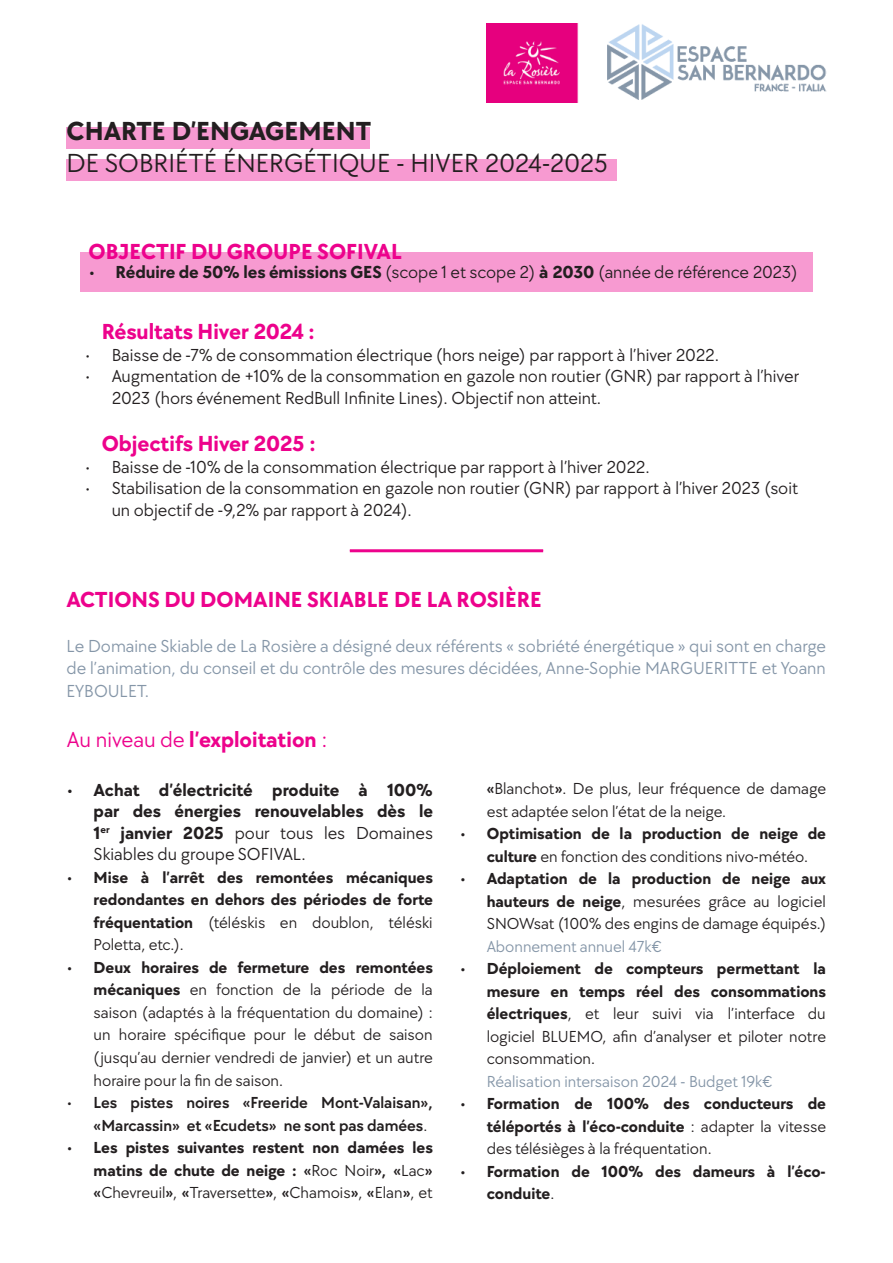
<style>
.page{position:relative;width:893px;height:1263px;background:#fff}
.page>*{position:absolute;margin:0;border:0;box-sizing:border-box;transform-origin:0 0}
.Default{font:27px "TT Chocolates";color:#231f20}
.Default-2{font:700 27px "TT Chocolates";color:#231f20}
.Default-3{font:700 22.5px "TT Chocolates";color:#ed028c}
.Pa0{font:700 22.5px "TT Chocolates";color:#ed028c}
.t1{font:18px/21.6px "TT Chocolates";color:#231f20}
.Default-4{font:18px/22.5px "TT Chocolates";color:#8596a8;text-align:justify}
.t2{font:700 18px/21.6px "TT Chocolates";color:#231f20;text-align:justify}
.t3{font:16.5px/22.5px "TT Chocolates";color:#231f20;text-align:justify}
.t4{font:700 16.5px/22.5px "TT Chocolates";color:#231f20;text-align:justify}
.t5{font:16.5px/22.5px "TT Chocolates Dm Bd";color:#231f20}
.Default-5{font:16.5px "TT Chocolates";color:#8596a8}
.s1{font-weight:700}
.s2{font-weight:400}
.s3{font-family:"TT Chocolates"}
.s4{font-family:"TT Chocolates Dm Bd";font-weight:400}
.s5{font-family:"TT Chocolates Dm Bd"}
.s6{color:#8596a8}
</style>
<div class="page">
<img style="left:487px;top:23px;width:339px;height:79px">
<div style="left:67px;top:127px;width:303px;height:21px;background:#f79ad1"></div>
<div style="left:67px;top:159px;width:550px;height:22px;background:#f79ad1"></div>
<div style="left:80px;top:252px;width:732px;height:40px;background:#f79ad1"></div>
<hr style="left:350px;top:549px;width:193px;height:3px;background:#ed028c">
<p class="Default-2" style="left:67px;top:110px;width:306px">CHARTE D’ENGAGEMENT</p>
<p class="Default" style="left:67px;top:144px;width:543px">DE SOBRIÉTÉ ÉNERGÉTIQUE - HIVER 2024-2025</p>
<p class="Default-3" style="left:89px;top:234px;width:315px">OBJECTIF DU GROUPE SOFIVAL</p>
<p class="t1" style="left:89px;top:261px;width:710px"><span class="s1">• Réduire de 50% les émissions GES</span> (scope 1 et scope 2) <span class="s1">à 2030</span> (année de référence 2023)</p>
<p class="Default-3" style="left:102px;top:315px;width:215px">Résultats Hiver 2024 :</p>
<p class="t1" style="left:85px;top:343px;width:636px">• Baisse de -7% de consommation électrique (hors neige) par rapport à l’hiver 2022.</p>
<p class="t1" style="left:112px;top:365px;width:689px;text-indent:-27px">• Augmentation de +10% de la consommation en gazole non routier (GNR) par rapport à l’hiver<br>2023 (hors événement RedBull Infinite Lines). Objectif non atteint.</p>
<p class="Default-3" style="left:102px;top:427px;width:215px">Objectifs Hiver 2025 :</p>
<p class="t1" style="left:85px;top:455px;width:566px">• Baisse de -10% de la consommation électrique par rapport à l’hiver 2022.</p>
<p class="t1" style="left:112px;top:477px;width:688px;text-indent:-27px">• Stabilisation de la consommation en gazole non routier (GNR) par rapport à l’hiver 2023 (soit un objectif de -9,2% par rapport à 2024).</p>
<p class="Default-3" style="left:67px;top:582px;width:477px">ACTIONS DU DOMAINE SKIABLE DE LA ROSIÈRE</p>
<p class="Default-4" style="left:67px;top:634px;width:761px">Le Domaine Skiable de La Rosière a désigné deux référents « sobriété énergétique » qui sont en charge de l’animation, du conseil et du contrôle des mesures décidées, Anne-Sophie MARGUERITTE et Yoann EYBOULET.</p>
<p class="Pa0" style="left:67px;top:723px;width:262px"><span class="s2">Au niveau de</span> l’exploitation <span class="s2">:</span></p>
<p class="t2" style="left:94px;top:778px;width:341px;text-indent:-27px">• Achat d’électricité produite à 100% par des énergies renouvelables dès le 1<sup>er</sup> janvier 2025 <span class="s2">pour tous les Domaines Skiables du groupe SOFIVAL.</span></p>
<p class="t4" style="left:94px;top:865px;width:341px;text-indent:-27px">• Mise à l’arrêt des remontées mécaniques redondantes en dehors des périodes de forte fréquentation <span class="s2">(téléskis en doublon, téléski Poletta, etc.).</span></p>
<p class="t3" style="left:94px;top:955px;width:341px;text-indent:-27px"><span class="s1">• Deux horaires de fermeture des remontées mécaniques</span> en fonction de la période de la saison (adaptés à la fréquentation du domaine) : un horaire spécifique pour le début de saison (jusqu’au dernier vendredi de janvier) et un autre horaire pour la fin de saison.</p>
<p class="t5" style="left:94px;top:1090px;width:341px;text-indent:-27px">• Les pistes noires «Freeride Mont-Valaisan», «Marcassin» et «Ecudets» ne sont pas damées<span class="s3">.</span></p>
<p class="t4" style="left:94px;top:1135px;width:341px;text-indent:-27px">• Les pistes suivantes restent non damées les matins de chute de neige : <span class="s4">«</span><span class="s2">Roc Noir</span><span class="s4">», «</span><span class="s2">Lac</span><span class="s4">» «</span><span class="s2">Chevreuil</span><span class="s4">»</span><span class="s2">,</span> <span class="s4">«</span><span class="s2">Traversette</span><span class="s4">»</span><span class="s2">,</span> <span class="s4">«</span><span class="s2">Chamois</span><span class="s4">»</span><span class="s2">,</span> <span class="s4">«</span><span class="s2">Elan</span><span class="s4">»</span><span class="s2">, et</span></p>
<p class="t3" style="left:487px;top:777px;width:341px"><span class="s5">«</span>Blanchot<span class="s5">»</span>. De plus, leur fréquence de damage est adaptée selon l’état de la neige.</p>
<p class="t4" style="left:460px;top:821px;width:368px;text-align:center">• Optimisation de la production de neige de culture <span class="s2">en fonction des conditions nivo-météo.</span></p>
<p class="t3" style="left:487px;top:867px;width:341px;text-indent:-27px"><span class="s1">• Adaptation de la production de neige aux hauteurs de neige</span>, mesurées grâce au logiciel SNOWsat (100% des engins de damage équipés.)<br><span class="s6">Abonnement annuel 47k€</span></p>
<p class="t3" style="left:487px;top:957px;width:341px;text-indent:-27px"><span class="s1">• Déploiement de compteurs permettant la mesure en temps réel des consommations électriques</span>, et leur suivi via l’interface du logiciel BLUEMO, afin d’analyser et piloter notre consommation.</p>
<p class="Default-5" style="left:487px;top:1070px;width:287px">Réalisation intersaison 2024 - Budget 19k€</p>
<p class="t4" style="left:487px;top:1091px;width:341px;text-indent:-27px">• Formation de 100% des conducteurs de téléportés à l’éco-conduite <span class="s2">: adapter la vitesse des télésièges à la fréquentation.</span></p>
<p class="t4" style="left:487px;top:1159px;width:341px;text-indent:-27px">• Formation de 100% des dameurs à l’éco&shy;conduite<span class="s2">.</span></p>
</div>
